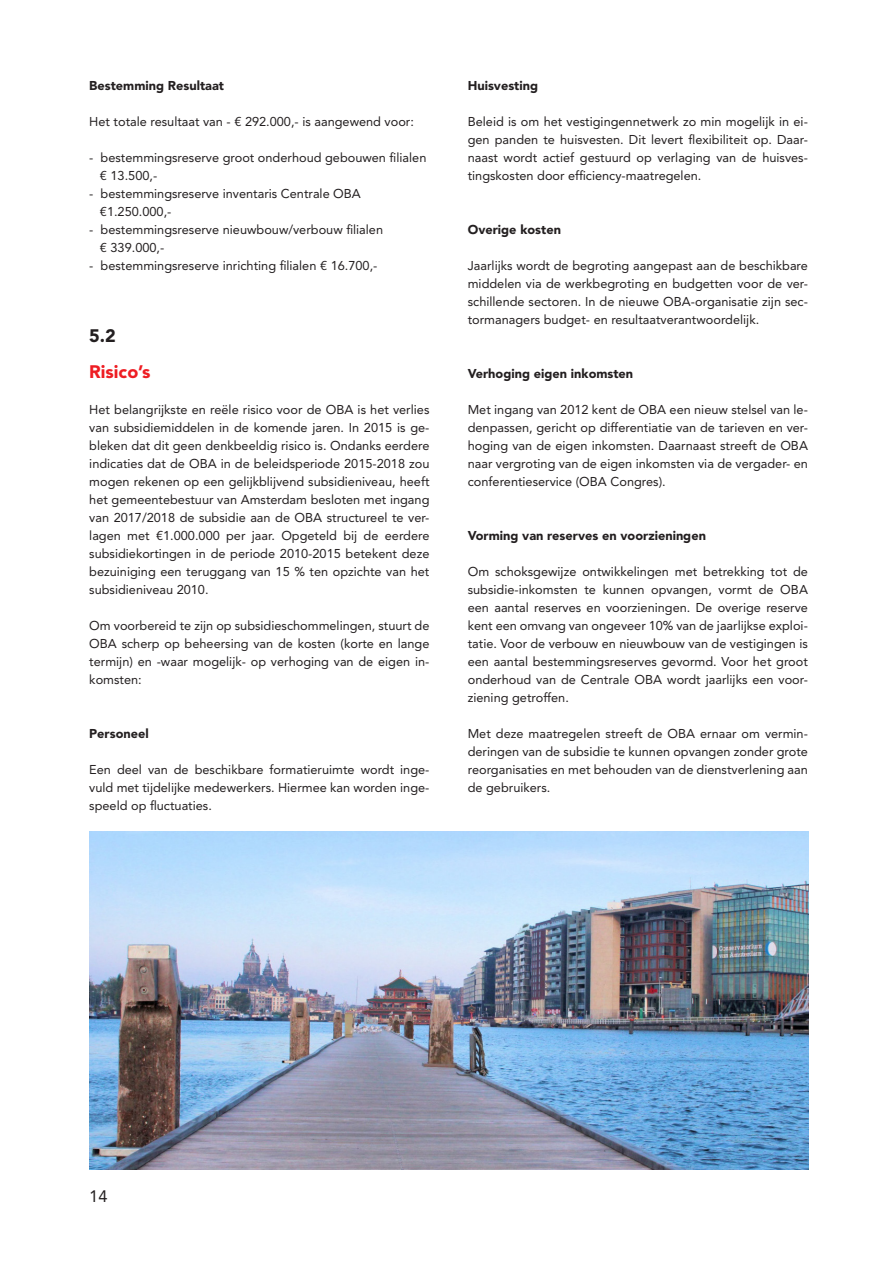
<style>
.page{position:relative;width:893px;height:1263px;background:#fff}
.page>*{position:absolute;margin:0;border:0;box-sizing:border-box;transform-origin:0 0}
.t1{font:900 18px "Avenir LT Std";color:#ee1d23}
.t2{font:900 18px "Avenir LT Std";color:#231f20}
.t3{font:16.5px "Avenir LT Std";color:#231f20}
.t4{font:12.75px/18px "Avenir LT Std";color:#231f20;text-align:justify}
.t5{font:900 12.75px "Avenir LT Std";color:#231f20}
</style>
<div class="page">
<img style="left:89px;top:831px;width:719px;height:338px">
<p class="t5" style="left:89px;top:78px;width:136px">Bestemming Resultaat</p>
<p class="t4" style="left:89px;top:113px;width:326px">Het totale resultaat van - € 292.000,- is aangewend voor:</p>
<p class="t4" style="left:100px;top:149px;width:328px;text-indent:-11px">- bestemmingsreserve groot onderhoud gebouwen filialen € 13.500,-</p>
<p class="t4" style="left:100px;top:185px;width:263px;text-indent:-11px">- bestemmingsreserve inventaris Centrale OBA €1.250.000,-</p>
<p class="t4" style="left:89px;top:221px;width:295px">- bestemmingsreserve nieuwbouw/verbouw filialen</p>
<p class="t4" style="left:100px;top:239px;width:66px">€ 339.000,-</p>
<p class="t4" style="left:89px;top:257px;width:290px">- bestemmingsreserve inrichting filialen € 16.700,-</p>
<p class="t2" style="left:89px;top:325px;width:28px">5.2</p>
<p class="t1" style="left:89px;top:361px;width:63px">Risico’s</p>
<p class="t4" style="left:89px;top:401px;width:342px">Het belangrijkste en reële risico voor de OBA is het verlies van subsidiemiddelen in de komende jaren. In 2015 is ge&shy;bleken dat dit geen denkbeeldig risico is. Ondanks eerdere indicaties dat de OBA in de beleidsperiode 2015-2018 zou mogen rekenen op een gelijkblijvend subsidieniveau, heeft het gemeentebestuur van Amsterdam besloten met ingang van 2017/2018 de subsidie aan de OBA structureel te ver&shy;lagen met €1.000.000 per jaar. Opgeteld bij de eerdere subsidiekortingen in de periode 2010-2015 betekent deze bezuiniging een teruggang van 15 % ten opzichte van het subsidieniveau 2010.</p>
<p class="t4" style="left:89px;top:617px;width:342px">Om voorbereid te zijn op subsidieschommelingen, stuurt de OBA scherp op beheersing van de kosten (korte en lange termijn) en -waar mogelijk- op verhoging van de eigen in&shy;komsten:</p>
<p class="t5" style="left:89px;top:726px;width:61px">Personeel</p>
<p class="t4" style="left:89px;top:761px;width:342px">Een deel van de beschikbare formatieruimte wordt inge&shy;vuld met tijdelijke medewerkers. Hiermee kan worden inge&shy;speeld op fluctuaties.</p>
<p class="t5" style="left:468px;top:78px;width:72px">Huisvesting</p>
<p class="t4" style="left:468px;top:113px;width:342px">Beleid is om het vestigingennetwerk zo min mogelijk in ei&shy;gen panden te huisvesten. Dit levert flexibiliteit op. Daar&shy;naast wordt actief gestuurd op verlaging van de huisves&shy;tingskosten door efficiency-maatregelen.</p>
<p class="t5" style="left:468px;top:222px;width:95px">Overige kosten</p>
<p class="t4" style="left:468px;top:257px;width:342px">Jaarlijks wordt de begroting aangepast aan de beschikbare middelen via de werkbegroting en budgetten voor de ver&shy;schillende sectoren. In de nieuwe OBA-organisatie zijn sec&shy;tormanagers budget- en resultaatverantwoordelijk.</p>
<p class="t5" style="left:468px;top:366px;width:167px">Verhoging eigen inkomsten</p>
<p class="t4" style="left:468px;top:401px;width:342px">Met ingang van 2012 kent de OBA een nieuw stelsel van le&shy;denpassen, gericht op differentiatie van de tarieven en ver&shy;hoging van de eigen inkomsten. Daarnaast streeft de OBA naar vergroting van de eigen inkomsten via de vergader- en conferentieservice (OBA Congres).</p>
<p class="t5" style="left:468px;top:528px;width:240px">Vorming van reserves en voorzieningen</p>
<p class="t4" style="left:468px;top:563px;width:342px">Om schoksgewijze ontwikkelingen met betrekking tot de subsidie-inkomsten te kunnen opvangen, vormt de OBA een aantal reserves en voorzieningen. De overige reserve kent een omvang van ongeveer 10% van de jaarlijkse exploi&shy;tatie. Voor de verbouw en nieuwbouw van de vestigingen is een aantal bestemmingsreserves gevormd. Voor het groot onderhoud van de Centrale OBA wordt jaarlijks een voor&shy;ziening getroffen.</p>
<p class="t4" style="left:468px;top:725px;width:342px">Met deze maatregelen streeft de OBA ernaar om vermin&shy;deringen van de subsidie te kunnen opvangen zonder grote reorganisaties en met behouden van de dienstverlening aan de gebruikers.</p>
<p class="t3" style="left:89px;top:1186px;width:20px">14</p>
</div>
